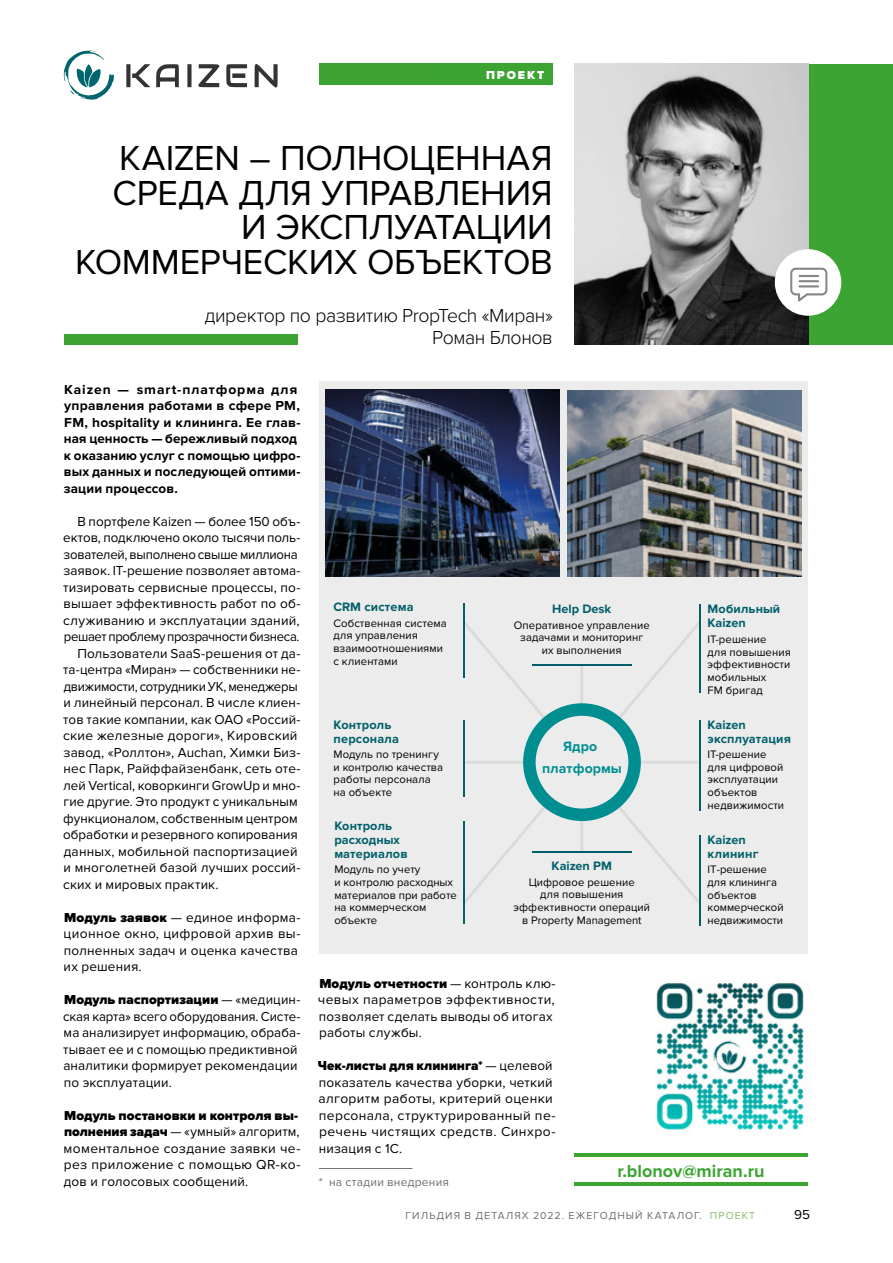
<style>
.page{position:relative;width:893px;height:1263px;background:#fff}
.page>*{position:absolute;margin:0;border:0;box-sizing:border-box;transform-origin:0 0}
.t1{font:36px/34.5px "Proxima Nova";letter-spacing:-.005em;color:#000;text-align:right}
.t2{font:300 19.5px/22.5px "Proxima Nova";letter-spacing:-.02em;color:#000;text-align:right}
.t3{font:700 18px "Proxima Nova";color:#3ca432}
.t4{font:700 14.1px/21.5px "Proxima Nova";letter-spacing:.01em;color:#008e91;text-align:center}
.t5{font:13.5px/16.5px "Proxima Nova";letter-spacing:.01em;color:#000}
.t6{font:700 13.5px/16.5px "Proxima Nova";letter-spacing:.015em;color:#000}
.t7{font:13.5px "Proxima Nova";letter-spacing:-.025em;color:#000}
.t8{font:13.5px "Proxima Nova";letter-spacing:-.02em;color:#000}
.t9{font:13.5px "Proxima Nova";letter-spacing:-.015em;color:#000}
.t10{font:700 12.75px/14.1px "Proxima Nova";letter-spacing:.01em;color:#005f6a}
.t11{font:12px "Proxima Nova";letter-spacing:.02em;color:#6e6e6e}
.t12{font:900 12px "Proxima Nova";letter-spacing:.165em;color:#fff}
.t13{font:11.25px/12.8px "Proxima Nova";letter-spacing:.005em;color:#000}
.t14{font:10.5px "Proxima Nova";letter-spacing:.1em;color:#6e6e6e}
.s1{font-weight:900}
.s2{font-weight:700}
.s3{color:#8abd6c}
</style>
<div class="page">
<div style="left:319px;top:381px;width:489px;height:573px;background:#ececec"></div>
<div style="left:808px;top:64px;width:85px;height:280px;background:#3ca432"></div>
<img style="left:574px;top:64px;width:234px;height:280px">
<div style="left:319px;top:64px;width:234px;height:21px;background:#3da432"></div>
<div style="left:64px;top:334px;width:234px;height:10px;background:#3da432"></div>
<div style="left:775px;top:249px;width:66px;height:67px;background:#fff;border-radius:50%"></div>
<svg style="left:790px;top:268px;width:37px;height:33px"></svg>
<hr style="left:799px;top:275px;width:20px;height:2px;background:#868786">
<hr style="left:799px;top:280px;width:20px;height:2px;background:#868786">
<hr style="left:799px;top:285px;width:20px;height:2px;background:#868786">
<hr style="left:574px;top:1182px;width:234px;height:3px;background:#3da432">
<hr style="left:574px;top:1153px;width:234px;height:3px;background:#3da432">
<svg style="left:255px;top:64px;width:23px;height:24px"></svg>
<svg style="left:126px;top:64px;width:24px;height:23px"></svg>
<svg style="left:156px;top:64px;width:23px;height:23px"></svg>
<svg style="left:187px;top:64px;width:4px;height:23px"></svg>
<svg style="left:198px;top:64px;width:49px;height:23px"></svg>
<svg style="left:64px;top:51px;width:50px;height:49px"></svg>
<hr style="left:463px;top:603px;width:2px;height:75px;background:#005f6a">
<hr style="left:698px;top:604px;width:2px;height:89px;background:#005f6a">
<hr style="left:463px;top:821px;width:2px;height:103px;background:#005f6a">
<hr style="left:698px;top:835px;width:2px;height:90px;background:#005f6a">
<svg style="left:463px;top:617px;width:238px;height:290px"></svg>
<img style="left:325px;top:389px;width:234px;height:188px">
<img style="left:568px;top:390px;width:234px;height:187px">
<img style="left:656px;top:983px;width:150px;height:150px">
<hr style="left:319px;top:1168px;width:93px;height:1px;background:#6e6e6e">
<p class="t12" style="left:486px;top:68px;width:60px">ПРОЕКТ</p>
<h1 class="t1" style="left:75px;top:142px;width:479px">KAIZEN – ПОЛНОЦЕННАЯ<br>СРЕДА ДЛЯ УПРАВЛЕНИЯ<br>И ЭКСПЛУАТАЦИИ<br>КОММЕРЧЕСКИХ ОБЪЕКТОВ</h1>
<h2 class="t2" style="left:205px;top:304px;width:350px">директор по развитию PropTech «Миран»<br>Роман Блонов</h2>
<p class="t6" style="left:64px;top:381px;width:238px">Kaizen — smart-платформа для управления работами в сфере PM,<br>FM, hospitality и клининга. Ее глав&shy;ная ценность — бережливый подход к оказанию услуг с помощью цифро&shy;вых данных и последующей оптими&shy;зации процессов.</p>
<p class="t5" style="left:77px;top:513px;width:225px">В портфеле Kaizen — более 150 объ-</p>
<p class="t5" style="left:63px;top:530px;width:239px">ектов, подключено около тысячи поль-</p>
<p class="t9" style="left:64px;top:547px;width:236px">зователей, выполнено свыше миллиона</p>
<p class="t5" style="left:64px;top:563px;width:238px">заявок. IT‑решение позволяет автома-</p>
<p class="t5" style="left:63px;top:579px;width:239px">тизировать сервисные процессы, по-</p>
<p class="t5" style="left:64px;top:596px;width:238px">вышает эффективность работ по об-</p>
<p class="t5" style="left:63px;top:612px;width:238px">служиванию и эксплуатации зданий,</p>
<p class="t7" style="left:64px;top:629px;width:237px">решает проблему прозрачности бизнеса.</p>
<p class="t5" style="left:77px;top:645px;width:225px">Пользователи SaaS‑решения от да-</p>
<p class="t5" style="left:63px;top:662px;width:239px">та-центра «Миран» — собственники не-</p>
<p class="t8" style="left:64px;top:679px;width:235px">движимости, сотрудники УК, менеджеры</p>
<p class="t5" style="left:64px;top:695px;width:238px">и линейный персонал. В числе клиен-</p>
<p class="t5" style="left:63px;top:711px;width:230px">тов такие компании, как ОАО «Россий-</p>
<p class="t5" style="left:63px;top:728px;width:231px">ские железные дороги», Кировский</p>
<p class="t5" style="left:64px;top:744px;width:238px">завод, «Роллтон», Auchan, Химки Биз-</p>
<p class="t5" style="left:64px;top:761px;width:238px">нес Парк, Райффайзенбанк, сеть оте-</p>
<p class="t5" style="left:64px;top:777px;width:238px">лей Vertical, коворкинги GrowUp и мно-</p>
<p class="t5" style="left:64px;top:794px;width:235px">гие другие. Это продукт с уникальным</p>
<p class="t5" style="left:63px;top:810px;width:236px">функционалом, собственным центром</p>
<p class="t5" style="left:63px;top:827px;width:236px">обработки и резервного копирования</p>
<p class="t5" style="left:64px;top:843px;width:235px">данных, мобильной паспортизацией</p>
<p class="t5" style="left:64px;top:860px;width:238px">и многолетней базой лучших россий-</p>
<p class="t5" style="left:63px;top:876px;width:157px">ских и мировых практик.</p>
<p class="t5" style="left:64px;top:909px;width:238px"><span class="s1">Модуль заявок</span> — единое информа&shy;ционное окно, цифровой архив вы&shy;полненных задач и оценка качества их решения.</p>
<p class="t5" style="left:63px;top:992px;width:239px"><span class="s1">Модуль паспортизации</span> — «медицин&shy;ская карта» всего оборудования. Систе&shy;ма анализирует информацию, обраба&shy;тывает ее и с помощью предиктивной аналитики формирует рекомендации по эксплуатации.</p>
<p class="t5" style="left:64px;top:1107px;width:238px"><span class="s1">Модуль постановки и контроля вы&shy;полнения задач</span> — «умный» алгоритм, моментальное создание заявки че&shy;рез приложение с помощью QR‑ко&shy;дов и голосовых сообщений.</p>
<p class="t10" style="left:333px;top:600px;width:82px">CRM система</p>
<p class="t13" style="left:333px;top:617px;width:115px">Собственная система для управления взаимоотношениями с клиентами</p>
<p class="t10" style="left:552px;top:602px;width:61px">Help Desk</p>
<p class="t13" style="left:514px;top:619px;width:138px;text-align:center">Оперативное управление задачами и мониторинг их выполнения</p>
<p class="t10" style="left:708px;top:602px;width:74px">Мобильный<br>Kaizen</p>
<p class="t13" style="left:708px;top:633px;width:85px">IT-решение<br>для повышения эффективности мобильных<br>FM бригад</p>
<p class="t10" style="left:708px;top:717px;width:85px">Kaizen эксплуатация</p>
<p class="t13" style="left:708px;top:748px;width:78px">IT-решение для цифровой эксплуатации объектов недвижимости</p>
<p class="t10" style="left:334px;top:717px;width:67px">Контроль персонала</p>
<p class="t13" style="left:334px;top:748px;width:111px">Модуль по тренингу и контролю качества работы персонала на объекте</p>
<p class="t4" style="left:542px;top:736px;width:81px">Ядро платформы</p>
<p class="t10" style="left:334px;top:819px;width:75px">Контроль расходных материалов</p>
<p class="t13" style="left:334px;top:863px;width:124px">Модуль по учету<br>и контролю расходных материалов при работе на коммерческом объекте</p>
<p class="t10" style="left:552px;top:859px;width:62px">Кaizen PM</p>
<p class="t10" style="left:708px;top:833px;width:52px">Kaizen клининг</p>
<p class="t13" style="left:708px;top:863px;width:78px">IT-решение для клининга объектов коммерческой недвижимости</p>
<p class="t13" style="left:514px;top:876px;width:138px;text-align:center">Цифровое решение<br>для повышения эффективности операций в Property Management</p>
<p class="t5" style="left:318px;top:975px;width:239px"><span class="s1">Модуль отчетности</span> — контроль клю&shy;чевых параметров эффективности, позволяет сделать выводы об итогах работы службы.</p>
<p class="t5" style="left:318px;top:1058px;width:239px"><span class="s1">Чек-листы для клининга</span><span class="s2">*</span> — целевой показатель качества уборки, четкий алгоритм работы, критерий оценки персонала, структурированный пе&shy;речень чистящих средств. Синхро&shy;низация с 1C.</p>
<h3 class="t3" style="left:617px;top:1160px;width:149px">r.blonov@miran.ru</h3>
<p class="t14" style="left:406px;top:1209px;width:313px">ГИЛЬДИЯ В ДЕТАЛЯХ 2022. ЕЖЕГОДНЫЙ КАТАЛОГ. <span class="s3">проект</span></p>
<p class="t5" style="left:794px;top:1207px;width:18px">95</p>
<p class="t11" style="left:319px;top:1175px;width:132px">* на стадии внедрения</p>
</div>
